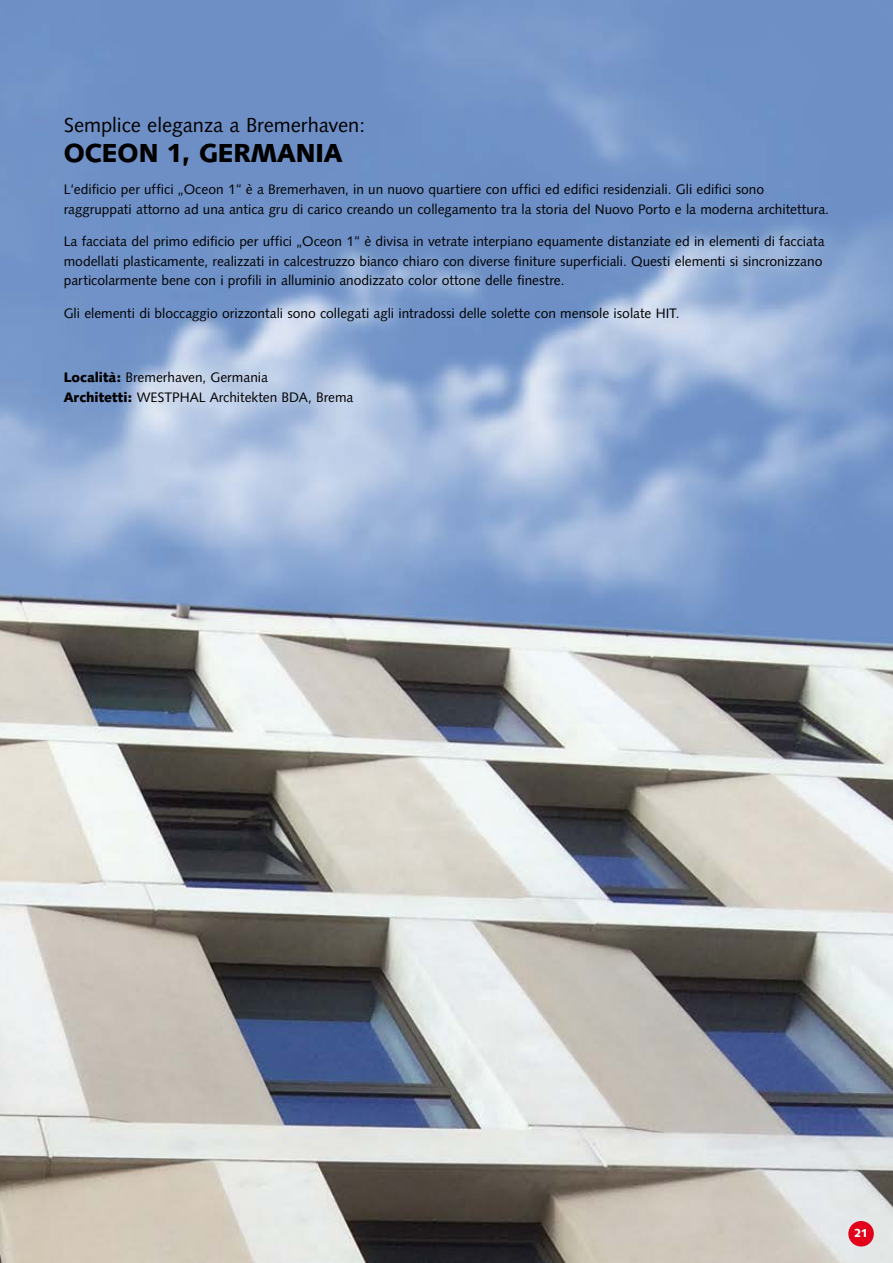
<style>
.page{position:relative;width:893px;height:1263px;background:#fff}
.page>*{position:absolute;margin:0;border:0;box-sizing:border-box;transform-origin:0 0}
.t1{font:700 27px "Syntax TOT";color:#000}
.t2{font:21px "Syntax TOT";color:#000}
.t3{font:14.25px/19.5px "Syntax TOT";color:#000}
.t4{font:700 12px "Syntax TOT";color:#fff}
.s1{font-weight:700}
</style>
<div class="page">
<img style="left:0;top:0;width:893px;height:1263px">
<div style="left:848px;top:1221px;width:26px;height:25px;background:#e2001a;border-radius:50%"></div>
<h2 class="t2" style="left:64px;top:113px;width:303px">Semplice eleganza a Bremerhaven:</h2>
<h1 class="t1" style="left:64px;top:137px;width:280px">OCEON 1, GERMANIA</h1>
<p class="t3" style="left:64px;top:180px;width:767px">L‘edificio per uffici „Oceon 1“ è a Bremerhaven, in un nuovo quartiere con uffici ed edifici residenziali. Gli edifici sono raggruppati attorno ad una antica gru di carico creando un collegamento tra la storia del Nuovo Porto e la moderna architettura.</p>
<p class="t3" style="left:64px;top:232px;width:762px">La facciata del primo edificio per uffici „Oceon 1“ è divisa in vetrate interpiano equamente distanziate ed in elementi di facciata modellati plasticamente, realizzati in calcestruzzo bianco chiaro con diverse finiture superficiali. Questi elementi si sincronizzano particolarmente bene con i profili in alluminio anodizzato color ottone delle finestre.</p>
<p class="t3" style="left:64px;top:303px;width:617px">Gli elementi di bloccaggio orizzontali sono collegati agli intradossi delle solette con mensole isolate HIT.</p>
<p class="t3" style="left:64px;top:368px;width:291px"><span class="s1">Località:</span> Bremerhaven, Germania<br><span class="s1">Architetti:</span> WESTPHAL Architekten BDA, Brema</p>
<p class="t4" style="left:854px;top:1226px;width:16px">21</p>
</div>
